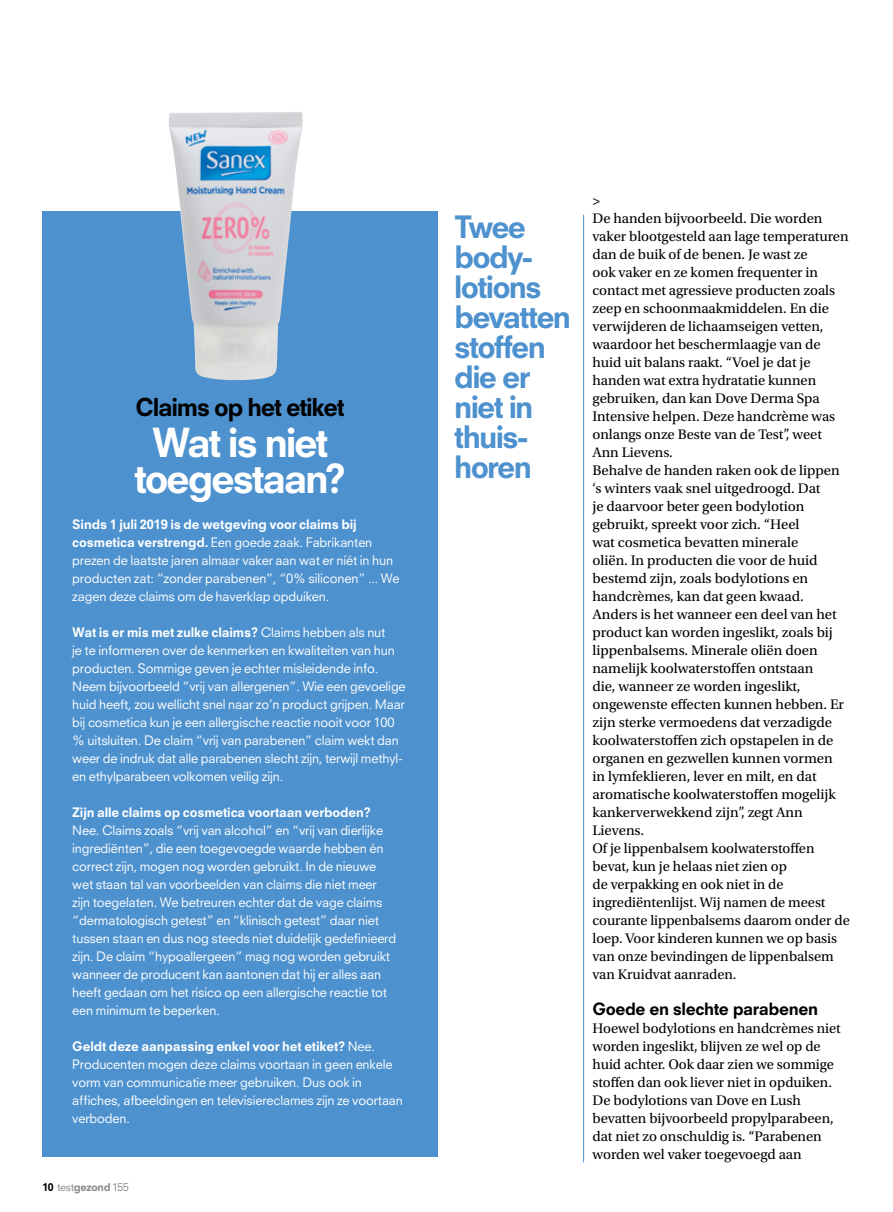
<style>
.page{position:relative;width:893px;height:1212px;background:#fff}
.page>*{position:absolute;margin:0;border:0;box-sizing:border-box;transform-origin:0 0}
.t1{font:800 39px/36px "Neuzeit SLT Std";letter-spacing:-.065em;color:#fff;text-align:center}
.t2{font:800 30px/30px "Neuzeit SLT Std";letter-spacing:-.06em;color:#4d91ce}
.t3{font:800 24px "Neuzeit SLT Std";letter-spacing:-.055em;color:#000}
.t4{font:800 16.5px "Neuzeit SLT Std";letter-spacing:-.025em;color:#000}
.t5{font:14.55px/18px "Utopia Std";letter-spacing:-.005em;color:#000}
.t6{font:12.75px/18px "Neuzeit SLT Std";letter-spacing:-.01em;color:#fff}
.t7{font:800 12.75px "Neuzeit SLT Std";letter-spacing:-.01em;color:#fff}
.t8{font:10.5px "Neuzeit SLT Std";letter-spacing:-.025em;color:#868786}
.s1{font-weight:800}
.s2{font-weight:800;color:#000}
</style>
<div class="page">
<div style="left:43px;top:211px;width:395px;height:945px;background:#4d91ce"></div>
<hr style="left:583px;top:215px;width:1px;height:947px;background:#4d91ce">
<img style="left:169px;top:112px;width:134px;height:268px">
<h3 class="t3" style="left:136px;top:392px;width:211px">Claims op het etiket</h3>
<h1 class="t1" style="left:134px;top:424px;width:213px">Wat is niet toegestaan?</h1>
<p class="t6" style="left:72px;top:515px;width:329px"><span class="s1">Sinds 1 juli 2019 is de wetgeving voor claims bij cosmetica verstrengd.</span> Een goede zaak. Fabrikanten prezen de laatste jaren almaar vaker aan wat er níét in hun producten zat: “zonder parabenen”, “0% siliconen” ... We zagen deze claims om de haverklap opduiken.</p>
<p class="t6" style="left:72px;top:623px;width:335px"><span class="s1">Wat is er mis met zulke claims?</span> Claims hebben als nut<br>je te informeren over de kenmerken en kwaliteiten van hun producten. Sommige geven je echter misleidende info.<br>Neem bijvoorbeeld “vrij van allergenen”. Wie een gevoelige huid heeft, zou wellicht snel naar zo’n product grijpen. Maar bij cosmetica kun je een allergische reactie nooit voor 100 % uitsluiten. De claim “vrij van parabenen” claim wekt dan weer de indruk dat alle parabenen slecht zijn, terwijl methyl&shy;en ethylparabeen volkomen veilig zijn.</p>
<p class="t7" style="left:72px;top:804px;width:300px">Zijn alle claims op cosmetica voortaan verboden?</p>
<p class="t6" style="left:72px;top:821px;width:325px">Nee. Claims zoals “vrij van alcohol” en “vrij van dierlijke ingrediënten”, die een toegevoegde waarde hebben én correct zijn, mogen nog worden gebruikt. In de nieuwe wet staan tal van voorbeelden van claims die niet meer zijn toegelaten. We betreuren echter dat de vage claims “dermatologisch getest” en “klinisch getest” daar niet tussen staan en dus nog steeds niet duidelijk gedefinieerd zijn. De claim “hypoallergeen” mag nog worden gebruikt wanneer de producent kan aantonen dat hij er alles aan heeft gedaan om het risico op een allergische reactie tot een minimum te beperken.</p>
<p class="t6" style="left:72px;top:1037px;width:332px"><span class="s1">Geldt deze aanpassing enkel voor het etiket?</span> Nee.<br>Producenten mogen deze claims voortaan in geen enkele vorm van communicatie meer gebruiken. Dus ook in affiches, afbeeldingen en televisiereclames zijn ze voortaan verboden.</p>
<p class="t8" style="left:43px;top:1180px;width:88px"><span class="s2">10</span> test<span class="s1">gezond</span> 155</p>
<h2 class="t2" style="left:454px;top:212px;width:118px">Twee body&shy;lotions bevatten stoffen die er niet in thuis&shy;horen</h2>
<p class="t5" style="left:592px;top:191px;width:9px">&gt;</p>
<p class="t5" style="left:592px;top:209px;width:259px">De handen bijvoorbeeld. Die worden vaker blootgesteld aan lage temperaturen dan de buik of de benen. Je wast ze<br>ook vaker en ze komen frequenter in contact met agressieve producten zoals zeep en schoonmaakmiddelen. En die verwijderen de lichaamseigen vetten, waardoor het beschermlaagje van de huid uit balans raakt. “Voel je dat je handen wat extra hydratatie kunnen gebruiken, dan kan Dove Derma Spa Intensive helpen. Deze handcrème was onlangs onze Beste van de Test”, weet Ann Lievens.<br>Behalve de handen raken ook de lippen ‘s winters vaak snel uitgedroogd. Dat<br>je daarvoor beter geen bodylotion gebruikt, spreekt voor zich. “Heel<br>wat cosmetica bevatten minerale<br>oliën. In producten die voor de huid bestemd zijn, zoals bodylotions en handcrèmes, kan dat geen kwaad.<br>Anders is het wanneer een deel van het product kan worden ingeslikt, zoals bij lippenbalsems. Minerale oliën doen namelijk koolwaterstoffen ontstaan<br>die, wanneer ze worden ingeslikt, ongewenste effecten kunnen hebben. Er zijn sterke vermoedens dat verzadigde koolwaterstoffen zich opstapelen in de organen en gezwellen kunnen vormen<br>in lymfeklieren, lever en milt, en dat aromatische koolwaterstoffen mogelijk kankerverwekkend zijn”, zegt Ann Lievens.<br>Of je lippenbalsem koolwaterstoffen bevat, kun je helaas niet zien op<br>de verpakking en ook niet in de ingrediëntenlijst. Wij namen de meest courante lippenbalsems daarom onder de loep. Voor kinderen kunnen we op basis van onze bevindingen de lippenbalsem van Kruidvat aanraden.</p>
<p class="t4" style="left:592px;top:998px;width:227px">Goede en slechte parabenen</p>
<p class="t5" style="left:592px;top:1019px;width:250px">Hoewel bodylotions en handcrèmes niet worden ingeslikt, blijven ze wel op de huid achter. Ook daar zien we sommige stoffen dan ook liever niet in opduiken.<br>De bodylotions van Dove en Lush bevatten bijvoorbeeld propylparabeen, dat niet zo onschuldig is. “Parabenen worden wel vaker toegevoegd aan</p>
</div>
